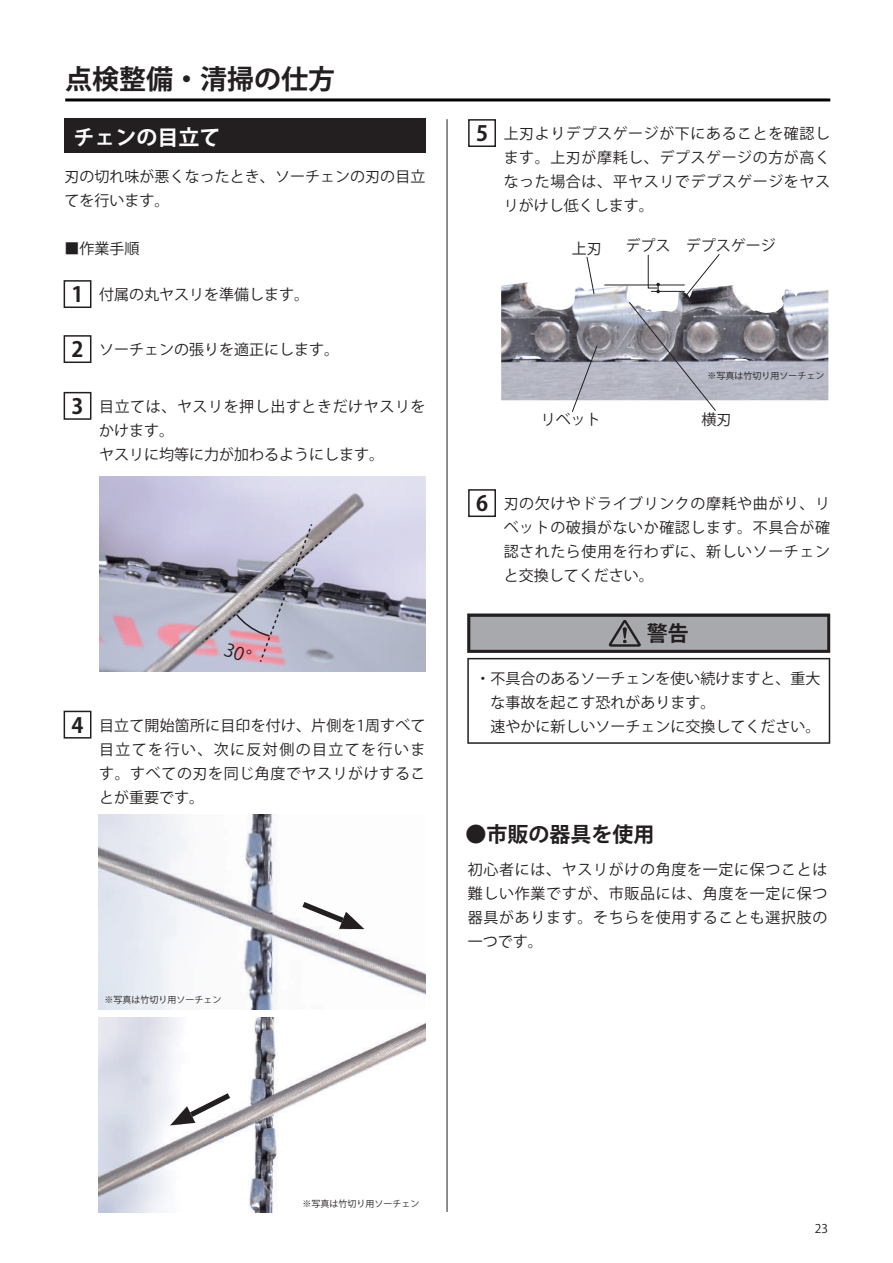
<style>
.page{position:relative;width:893px;height:1263px;background:#fff}
.page>*{position:absolute;margin:0;border:0;box-sizing:border-box;transform-origin:0 0}
.t1{font:700 27px "Koz Go Pr 6 N";color:#231f20}
.t2{font:700 21px "Koz Go Pr 6 N";color:#231f20}
.t3{font:700 21px "Koz Go Pr 6 N";color:#fff}
.t4{font:15px/24px "Koz Go Pr 6 N";letter-spacing:.005em;color:#231f20;text-align:justify}
.t5{font:12px "Koz Go Pr 6 N";color:#231f20}
.t6{font:9px "Koz Go Pr 6 N";color:#231f20}
.s1{font-weight:700;font-size:21px}
</style>
<div class="page">
<hr style="left:65px;top:98px;width:765px;height:3px;background:#030303">
<img style="left:98px;top:814px;width:327px;height:195px">
<img style="left:98px;top:1017px;width:327px;height:195px">
<img style="left:501px;top:282px;width:327px;height:118px">
<img style="left:99px;top:477px;width:326px;height:195px">
<hr style="left:447px;top:119px;width:1px;height:1093px;background:#231f20">
<div style="left:64px;top:280px;width:27px;height:28px;border:2px solid #231f20"></div>
<div style="left:64px;top:335px;width:27px;height:28px;border:2px solid #231f20"></div>
<div style="left:64px;top:392px;width:27px;height:28px;border:2px solid #231f20"></div>
<div style="left:64px;top:711px;width:27px;height:27px;border:2px solid #231f20"></div>
<div style="left:468px;top:119px;width:28px;height:28px;border:2px solid #231f20"></div>
<div style="left:468px;top:489px;width:28px;height:28px;border:2px solid #231f20"></div>
<div style="left:64px;top:118px;width:362px;height:35px;background:#231f20"></div>
<hr style="left:604px;top:285px;width:81px;height:1px;background:#231f20">
<svg style="left:586px;top:256px;width:9px;height:39px"></svg>
<svg style="left:572px;top:345px;width:26px;height:67px"></svg>
<svg style="left:629px;top:254px;width:91px;height:157px"></svg>
<svg style="left:467px;top:614px;width:363px;height:130px"></svg>
<svg style="left:302px;top:902px;width:62px;height:27px"></svg>
<svg style="left:170px;top:1093px;width:60px;height:32px"></svg>
<svg style="left:200px;top:522px;width:134px;height:142px;background:#aea8b8"></svg>
<h1 class="t1" style="left:65px;top:64px;width:271px">点検整備・清掃の仕方</h1>
<h2 class="t3" style="left:73px;top:125px;width:148px">チェンの目立て</h2>
<p class="t4" style="left:64px;top:165px;width:363px">刃の切れ味が悪くなったとき、ソーチェンの刃の目立てを行います。</p>
<p class="t4" style="left:64px;top:237px;width:76px">■作業手順</p>
<p class="t4" style="left:72px;top:283px;width:239px"><span class="s1">1</span> 付属の丸ヤスリを準備します。</p>
<p class="t4" style="left:72px;top:338px;width:269px"><span class="s1">2</span> ソーチェンの張りを適正にします。</p>
<h2 class="t2" style="left:72px;top:395px;width:14px">3</h2>
<p class="t4" style="left:99px;top:395px;width:328px;text-align:left">目立ては、ヤスリを押し出すときだけヤスリをかけます。<br>ヤスリに均等に力が加わるようにします。</p>
<h2 class="t2" style="left:72px;top:713px;width:14px">4</h2>
<p class="t4" style="left:99px;top:714px;width:328px">目立て開始箇所に目印を付け、片側を1周すべて目立てを行い、次に反対側の目立てを行います。すべての刃を同じ角度でヤスリがけすることが重要です。</p>
<p class="t6" style="left:104px;top:995px;width:118px">※写真は竹切り用ソーチェン</p>
<h2 class="t2" style="left:476px;top:122px;width:14px">5</h2>
<p class="t4" style="left:504px;top:122px;width:328px">上刃よりデプスゲージが下にあることを確認します。上刃が摩耗し、デプスゲージの方が高くなった場合は、平ヤスリでデプスゲージをヤスリがけし低くします。</p>
<p class="t4" style="left:572px;top:237px;width:31px">上刃</p>
<p class="t4" style="left:626px;top:234px;width:152px">デプス デプスゲージ</p>
<p class="t6" style="left:707px;top:370px;width:119px">※写真は竹切り用ソーチェン</p>
<p class="t4" style="left:541px;top:408px;width:61px">リベット</p>
<p class="t4" style="left:701px;top:408px;width:31px">横刃</p>
<h2 class="t2" style="left:476px;top:492px;width:14px">6</h2>
<p class="t4" style="left:504px;top:492px;width:328px">刃の欠けやドライブリンクの摩耗や曲がり、リベットの破損がないか確認します。不具合が確認されたら使用を行わずに、新しいソーチェンと交換してください。</p>
<h2 class="t2" style="left:647px;top:622px;width:43px">警告</h2>
<p class="t4" style="left:475px;top:667px;width:346px;text-align:left">・不具合のあるソーチェンを使い続けますと、重大　な事故を起こす恐れがあります。<br>　速やかに新しいソーチェンに交換してください。</p>
<h2 class="t2" style="left:465px;top:822px;width:190px">●市販の器具を使用</h2>
<p class="t4" style="left:468px;top:858px;width:361px">初心者には、ヤスリがけの角度を一定に保つことは難しい作業ですが、市販品には、角度を一定に保つ器具があります。そちらを使用することも選択肢の一つです。</p>
<p class="t6" style="left:302px;top:1199px;width:118px">※写真は竹切り用ソーチェン</p>
<p class="t5" style="left:815px;top:1222px;width:15px">23</p>
</div>
